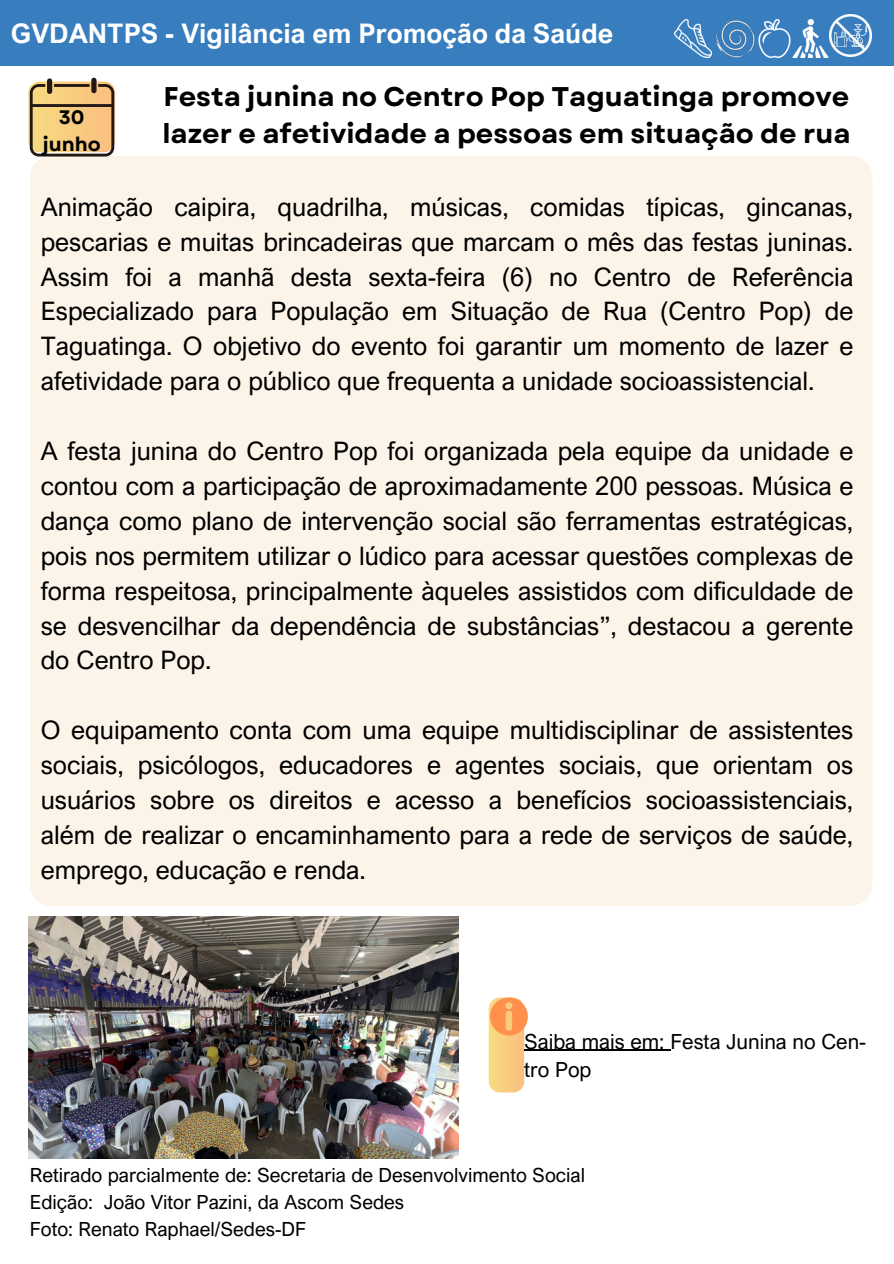
<style>
.page{position:relative;width:894px;height:1264px;background:#fff}
.page>*{position:absolute;margin:0;border:0;box-sizing:border-box;transform-origin:0 0}
.t1{font:700 27px/37.2px "Garet";color:#000}
.t2{font:700 27px "Arial Nova";color:#fff}
.t3{font:25.5px/35px "Arial Nova";color:#000;text-align:justify}
.t4{font:20.85px/28.2px "Arial Nova";color:#000}
.t5{font:19.5px/27px "Arial Nova";color:#000}
.t6{font:700 19.5px/27px "Garet";color:#000;text-align:center}
</style>
<div class="page">
<div style="left:0;top:0;width:893px;height:66px;background:#387dbd"></div>
<img style="left:674px;top:19px;width:35px;height:38px">
<img style="left:759px;top:19px;width:32px;height:38px">
<img style="left:709px;top:20px;width:50px;height:38px">
<img style="left:792px;top:19px;width:37px;height:38px">
<img style="left:829px;top:15px;width:42px;height:42px">
<div style="left:30px;top:156px;width:842px;height:749px;background:#fcf4e8;border-radius:21px"></div>
<svg style="left:488px;top:997px;width:39px;height:95px;background:#fac280"></svg>
<svg style="left:28px;top:81px;width:87px;height:75px;background:#d7b375"></svg>
<div style="left:47px;top:78px;width:5px;height:16px;background:#231815;border-radius:3px"></div>
<div style="left:91px;top:78px;width:5px;height:15px;background:#231815;border-radius:3px"></div>
<img style="left:28px;top:916px;width:430px;height:242px">
<hr style="left:524px;top:1049px;width:146px;height:1px;background:#000">
<p class="t2" style="left:11px;top:16px;width:603px">GVDANTPS - Vigilância em Promoção da Saúde</p>
<p class="t6" style="left:43px;top:104px;width:59px">30 junho</p>
<p class="t1" style="left:162px;top:78px;width:689px">Festa junina no Centro Pop Taguatinga promove lazer e afetividade a pessoas em situação de rua</p>
<p class="t3" style="left:41px;top:189px;width:813px">Animação caipira, quadrilha, músicas, comidas típicas, gincanas, pescarias e muitas brincadeiras que marcam o mês das festas juninas.<br>Assim foi a manhã desta sexta-feira (6) no Centro de Referência Especializado para População em Situação de Rua (Centro Pop) de Taguatinga. O objetivo do evento foi garantir um momento de lazer e afetividade para o público que frequenta a unidade socioassistencial.</p>
<p class="t3" style="left:41px;top:433px;width:813px">A festa junina do Centro Pop foi organizada pela equipe da unidade e contou com a participação de aproximadamente 200 pessoas. Música e dança como plano de intervenção social são ferramentas estratégicas, pois nos permitem utilizar o lúdico para acessar questões complexas de forma respeitosa, principalmente àqueles assistidos com dificuldade de se desvencilhar da dependência de substâncias”, destacou a gerente do Centro Pop.</p>
<p class="t3" style="left:41px;top:712px;width:813px">O equipamento conta com uma equipe multidisciplinar de assistentes sociais, psicólogos, educadores e agentes sociais, que orientam os usuários sobre os direitos e acesso a benefícios socioassistenciais, além de realizar o encaminhamento para a rede de serviços de saúde, emprego, educação e renda.</p>
<p class="t4" style="left:524px;top:1026px;width:343px">Saiba mais em: Festa Junina no Cen&shy;tro Pop</p>
<p class="t5" style="left:30px;top:1161px;width:556px">Retirado parcialmente de: Secretaria de Desenvolvimento Social<br>Edição: João Vitor Pazini, da Ascom Sedes<br>Foto: Renato Raphael/Sedes-DF</p>
</div>
